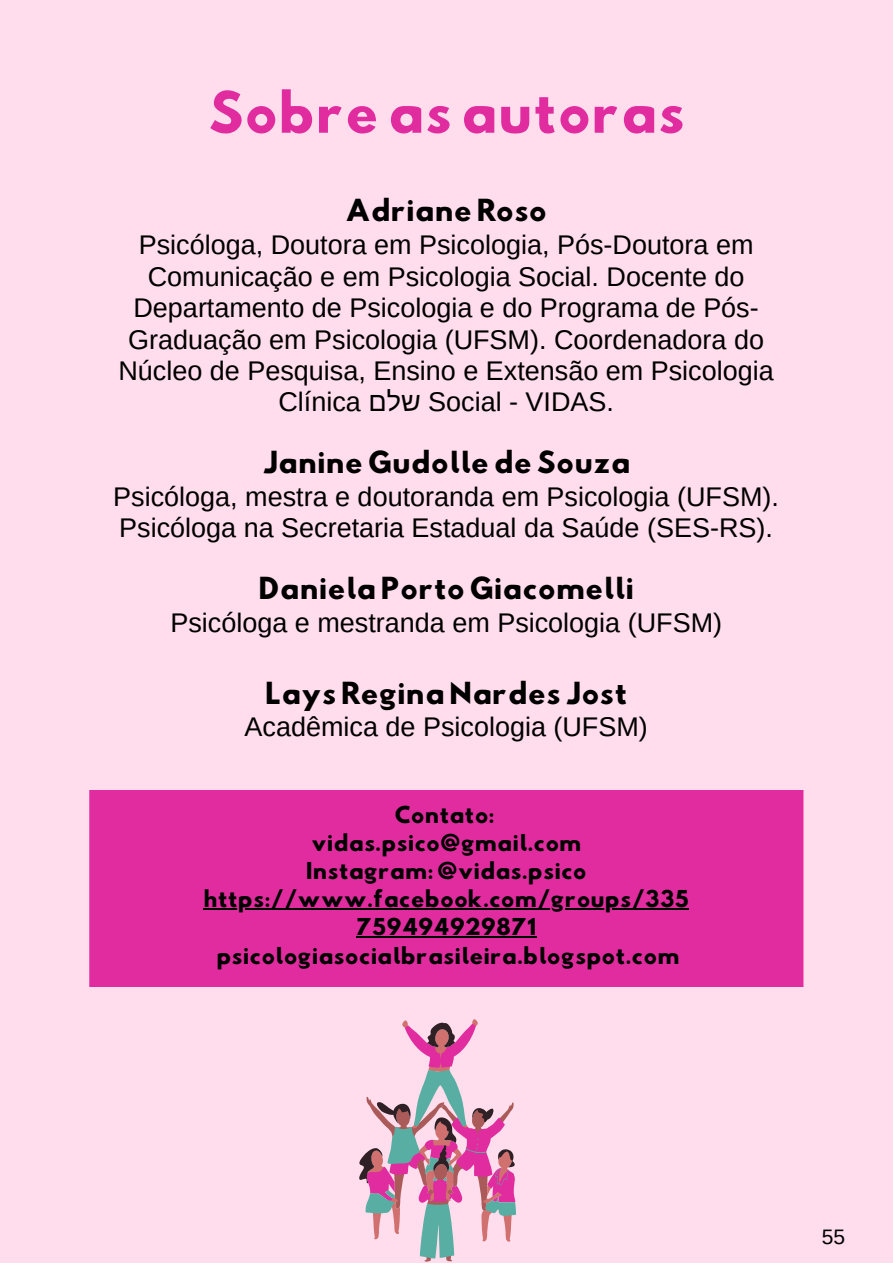
<style>
.page{position:relative;width:893px;height:1264px;background:#fff}
.page>*{position:absolute;margin:0;border:0;box-sizing:border-box;transform-origin:0 0}
.t1{font:50.55px "Hussar Bd";color:#e12c9f}
.t2{font:27px/31.5px "Arimo";color:#000;text-align:center}
.t3{font:27px "Hussar Bd";color:#000}
.t4{font:21px "Arimo";color:#000}
.t5{font:20.7px/28px "Hussar Bd";color:#000;text-align:center}
</style>
<div class="page">
<div style="left:0;top:0;width:892px;height:1262px;background:#ffddec"></div>
<div style="left:89px;top:790px;width:714px;height:196px;background:#e12c9f"></div>
<svg style="left:359px;top:1019px;width:157px;height:243px"></svg>
<hr style="left:203px;top:908px;width:486px;height:1px;background:#000">
<hr style="left:356px;top:936px;width:180px;height:1px;background:#000">
<h1 class="t1" style="left:207px;top:87px;width:479px">Sobre as autoras</h1>
<p class="t3" style="left:345px;top:197px;width:203px">Adriane Roso</p>
<p class="t2" style="left:118px;top:229px;width:656px">Psicóloga, Doutora em Psicologia, Pós-Doutora em Comunicação e em Psicologia Social. Docente do Departamento de Psicologia e do Programa de Pós-Graduação em Psicologia (UFSM). Coordenadora do Núcleo de Pesquisa, Ensino e Extensão em Psicologia Clínica ם של Social - VIDAS.</p>
<p class="t3" style="left:262px;top:449px;width:370px">Janine Gudolle de Souza</p>
<p class="t2" style="left:113px;top:481px;width:667px;text-align:left">Psicóloga, mestra e doutoranda em Psicologia (UFSM).<br>Psicóloga na Secretaria Estadual da Saúde (SES-RS).</p>
<p class="t3" style="left:258px;top:575px;width:377px">Daniela Porto Giacomelli</p>
<p class="t2" style="left:170px;top:606px;width:553px">Psicóloga e mestranda em Psicologia (UFSM)</p>
<p class="t3" style="left:265px;top:679px;width:364px">Lays Regina Nardes Jost</p>
<p class="t2" style="left:244px;top:711px;width:405px">Acadêmica de Psicologia (UFSM)</p>
<p class="t5" style="left:203px;top:803px;width:487px">Contato:<br>vidas.psico@gmail.com<br>Instagram: @vidas.psico https://www.facebook.com/groups/335<br>759494929871 psicologiasocialbrasileira.blogspot.com</p>
<p class="t4" style="left:821px;top:1224px;width:25px">55</p>
</div>
